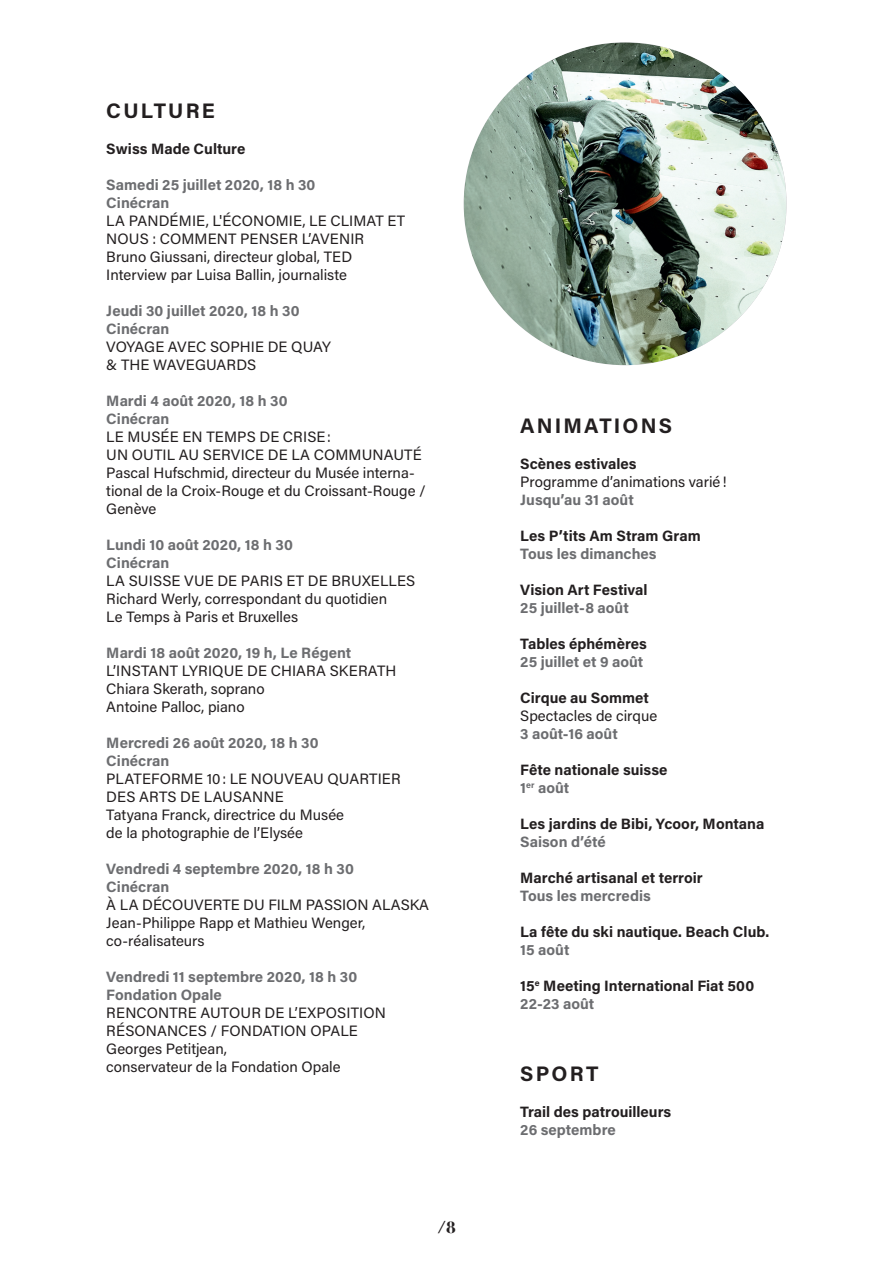
<style>
.page{position:relative;width:893px;height:1263px;background:#fff}
.page>*{position:absolute;margin:0;border:0;box-sizing:border-box;transform-origin:0 0}
.t1{font:21px "Acumin Variable Concept";letter-spacing:.14em;color:#231f20}
.t2{font:700 17.25px "Bodoni Svty Two ITCTT";color:#231f20}
.t3{font:15px/18px "Acumin Variable Concept";letter-spacing:.025em;color:#231f20}
.t4{font:15px/18px "Acumin Variable Concept";letter-spacing:.055em;color:#6c6d70}
.t5{font:15px/18px "Acumin Variable Concept";letter-spacing:.055em;color:#231f20}
.t6{font:15px/18px "Acumin Variable Concept";letter-spacing:.05em;color:#231f20}
.s1{color:#6c6d70}
</style>
<div class="page">
<img style="left:464px;top:42px;width:322px;height:323px;border-radius:161px">
<h1 class="t1" style="left:106px;top:96px;width:109px">CULTURE</h1>
<p class="t5" style="left:106px;top:139px;width:140px">Swiss Made Culture</p>
<p class="t4" style="left:106px;top:175px;width:210px">Samedi 25 juillet 2020, 18 h 30<br>Cinécran</p>
<p class="t3" style="left:106px;top:211px;width:300px">LA PANDÉMIE, L'ÉCONOMIE, LE CLIMAT ET NOUS : COMMENT PENSER L’AVENIR Bruno Giussani, directeur global, TED Interview par Luisa Ballin, journaliste</p>
<p class="t4" style="left:106px;top:301px;width:194px">Jeudi 30 juillet 2020, 18 h 30<br>Cinécran</p>
<p class="t3" style="left:106px;top:337px;width:226px">VOYAGE AVEC SOPHIE DE QUAY &amp; THE WAVEGUARDS</p>
<p class="t4" style="left:106px;top:391px;width:182px">Mardi 4 août 2020, 18 h 30<br>Cinécran</p>
<p class="t3" style="left:106px;top:427px;width:321px">LE MUSÉE EN TEMPS DE CRISE:<br>UN OUTIL AU SERVICE DE LA COMMUNAUTÉ<br>Pascal Hufschmid, directeur du Musée interna&shy;tional de la Croix-Rouge et du Croissant-Rouge /<br>Genève</p>
<p class="t4" style="left:106px;top:535px;width:187px">Lundi 10 août 2020, 18 h 30<br>Cinécran</p>
<p class="t3" style="left:106px;top:571px;width:310px">LA SUISSE VUE DE PARIS ET DE BRUXELLES<br>Richard Werly, correspondant du quotidien<br>Le Temps à Paris et Bruxelles</p>
<p class="t4" style="left:106px;top:643px;width:245px">Mardi 18 août 2020, 19 h, Le Régent</p>
<p class="t3" style="left:106px;top:661px;width:291px">L’INSTANT LYRIQUE DE CHIARA SKERATH<br>Chiara Skerath, soprano<br>Antoine Palloc, piano</p>
<p class="t4" style="left:106px;top:733px;width:213px">Mercredi 26 août 2020, 18 h 30<br>Cinécran</p>
<p class="t3" style="left:106px;top:769px;width:296px">PLATEFORME 10 : LE NOUVEAU QUARTIER<br>DES ARTS DE LAUSANNE<br>Tatyana Franck, directrice du Musée<br>de la photographie de l’Elysée</p>
<p class="t4" style="left:106px;top:859px;width:248px">Vendredi 4 septembre 2020, 18 h 30<br>Cinécran</p>
<p class="t3" style="left:106px;top:895px;width:324px">À LA DÉCOUVERTE DU FILM PASSION ALASKA<br>Jean-Philippe Rapp et Mathieu Wenger, co-réalisateurs</p>
<p class="t4" style="left:106px;top:967px;width:252px">Vendredi 11 septembre 2020, 18 h 30<br>Fondation Opale</p>
<p class="t3" style="left:106px;top:1003px;width:281px">RENCONTRE AUTOUR DE L’EXPOSITION<br>RÉSONANCES / FONDATION OPALE<br>Georges Petitjean,<br>conservateur de la Fondation Opale</p>
<p class="t2" style="left:437px;top:1213px;width:20px">/8</p>
<h1 class="t1" style="left:520px;top:411px;width:152px">ANIMATIONS</h1>
<p class="t3" style="left:520px;top:454px;width:208px">Scènes estivales<br>Programme d’animations varié !</p>
<p class="t4" style="left:520px;top:490px;width:114px">Jusqu’au 31 août</p>
<p class="t5" style="left:520px;top:526px;width:181px">Les P’tits Am Stram Gram</p>
<p class="t4" style="left:520px;top:544px;width:137px">Tous les dimanches</p>
<p class="t5" style="left:520px;top:580px;width:128px">Vision Art Festival</p>
<p class="t4" style="left:520px;top:598px;width:109px">25 juillet-8 août</p>
<p class="t5" style="left:520px;top:634px;width:127px">Tables éphémères</p>
<p class="t4" style="left:520px;top:652px;width:124px">25 juillet et 9 août</p>
<p class="t3" style="left:520px;top:688px;width:138px">Cirque au Sommet<br>Spectacles de cirque</p>
<p class="t4" style="left:520px;top:724px;width:98px">3 août-16 août</p>
<p class="t6" style="left:520px;top:760px;width:148px">Fête nationale suisse<br><span class="s1">1</span><sup>er</sup> <span class="s1">août</span></p>
<p class="t5" style="left:520px;top:814px;width:245px">Les jardins de Bibi, Ycoor, Montana</p>
<p class="t4" style="left:520px;top:832px;width:86px">Saison d’été</p>
<p class="t5" style="left:520px;top:868px;width:183px">Marché artisanal et terroir</p>
<p class="t4" style="left:520px;top:886px;width:131px">Tous les mercredis</p>
<p class="t5" style="left:520px;top:922px;width:249px">La fête du ski nautique. Beach Club.</p>
<p class="t4" style="left:520px;top:940px;width:50px">15 août</p>
<p class="t5" style="left:520px;top:976px;width:235px">15<sup>e</sup> Meeting International Fiat 500<br><span class="s1">22-23 août</span></p>
<h1 class="t1" style="left:520px;top:1059px;width:79px">SPORT</h1>
<p class="t5" style="left:520px;top:1102px;width:152px">Trail des patrouilleurs</p>
<p class="t4" style="left:520px;top:1120px;width:96px">26 septembre</p>
</div>
